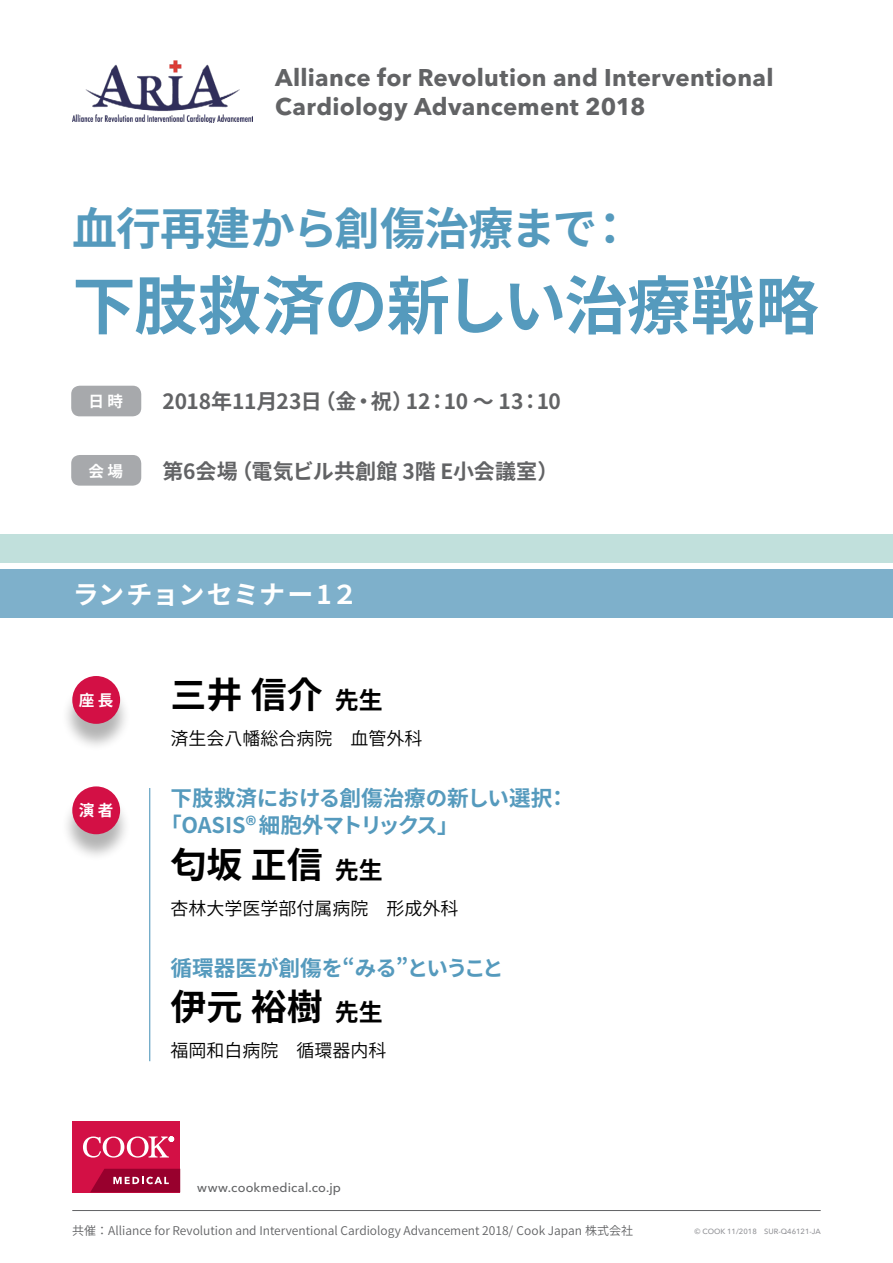
<style>
.page{position:relative;width:893px;height:1263px;background:#fff}
.page>*{position:absolute;margin:0;border:0;box-sizing:border-box;transform-origin:0 0}
.Lead{font:700 63.6px "Noto Sans CJ Kjp";letter-spacing:-.015em;color:#559abd}
.Lead-2{font:700 45px "Noto Sans CJ Kjp";letter-spacing:-.02em;color:#559abd}
.人名{font:700 36px "Noto Sans CJ Kjp";color:#000}
.TXT-SUBBHEAD-DEMI-25{font:700 25.95px "Noto Sans CJ Kjp";letter-spacing:.01em;color:#fff}
.学会名_サブタイトル{font:700 24px/28.8px "Avenir Next LT Pro";letter-spacing:.01em;color:#626365}
.演題_青{font:700 21.6px/27px "Noto Sans CJ Kjp";letter-spacing:-.01em;color:#559abd}
.会場名{font:700 21px "Noto Sans CJ Kjp";letter-spacing:-.005em;color:#626365}
.勤務先{font:600 18px "Noto Sans CJ Kjp";color:#000}
.座長__演者__日時__会場{font:700 15.6px "Noto Sans CJ Kjp";color:#fff}
.t1{font:500 12.75px "Avenir Next LT Pro";letter-spacing:.015em;color:#626365}
.協賛{font:600 12px "Noto Sans CJ Kjp";color:#626365}
.t2{font:500 7.5px "Avenir Next LT Pro";color:#939498}
.s1{font-size:24px}
</style>
<div class="page">
<hr style="left:72px;top:1210px;width:749px;height:1px;background:#626365">
<div style="left:72px;top:1121px;width:108px;height:71px;background:#d31045"></div>
<svg style="left:90px;top:1169px;width:90px;height:23px"></svg>
<svg style="left:83px;top:1136px;width:91px;height:21px"></svg>
<div style="left:0;top:569px;width:893px;height:49px;background:#7eb0cb"></div>
<div style="left:0;top:534px;width:893px;height:29px;background:#c1e0dc"></div>
<div style="left:61px;top:680px;width:70px;height:71px;background:#000;opacity:.3"></div>
<div style="left:72px;top:676px;width:48px;height:48px;background:#d31045;border-radius:50%"></div>
<hr style="left:149px;top:788px;width:1px;height:273px;background:#559abd">
<div style="left:61px;top:791px;width:70px;height:70px;background:#000;opacity:.3"></div>
<div style="left:72px;top:786px;width:48px;height:48px;background:#d31045;border-radius:50%"></div>
<img style="left:72px;top:60px;width:180px;height:62px">
<div style="left:71px;top:455px;width:70px;height:31px;background:#a7a9ac;border-radius:9px"></div>
<div style="left:71px;top:386px;width:70px;height:30px;background:#a7a9ac;border-radius:9px"></div>
<p class="学会名_サブタイトル" style="left:275px;top:63px;width:500px">Alliance for Revolution and Interventional<br>Cardiology Advancement 2018</p>
<p class="Lead-2" style="left:72px;top:203px;width:562px">血行再建から創傷治療まで：</p>
<p class="Lead" style="left:72px;top:270px;width:748px">下肢救済の新しい治療戦略</p>
<p class="座長__演者__日時__会場" style="left:88px;top:393px;width:36px">日 時</p>
<p class="会場名" style="left:163px;top:390px;width:400px">2018年11月23日（金・祝）12：10 〜 13：10</p>
<p class="座長__演者__日時__会場" style="left:88px;top:462px;width:36px">会 場</p>
<p class="会場名" style="left:163px;top:459px;width:397px">第6会場（電気ビル共創館 3階 E小会議室）</p>
<p class="TXT-SUBBHEAD-DEMI-25" style="left:73px;top:580px;width:287px">ランチョンセミナー1２</p>
<p class="座長__演者__日時__会場" style="left:79px;top:691px;width:36px">座 長</p>
<p class="座長__演者__日時__会場" style="left:79px;top:802px;width:36px">演 者</p>
<p class="人名" style="left:171px;top:674px;width:214px">三井 信介 <span class="s1">先生</span></p>
<p class="勤務先" style="left:171px;top:728px;width:253px">済生会八幡総合病院　血管外科</p>
<p class="演題_青" style="left:160px;top:785px;width:410px;text-indent:10px">下肢救済における創傷治療の新しい選択：「OASIS®細胞外マトリックス」</p>
<p class="人名" style="left:171px;top:844px;width:214px">匂坂 正信 <span class="s1">先生</span></p>
<p class="勤務先" style="left:171px;top:898px;width:289px">杏林大学医学部付属病院　形成外科</p>
<p class="演題_青" style="left:171px;top:955px;width:335px">循環器医が創傷を“みる”ということ</p>
<p class="人名" style="left:171px;top:986px;width:214px">伊元 裕樹 <span class="s1">先生</span></p>
<p class="勤務先" style="left:171px;top:1041px;width:217px">福岡和白病院　循環器内科</p>
<p class="t1" style="left:197px;top:1180px;width:145px">www.cookmedical.co.jp</p>
<p class="協賛" style="left:72px;top:1224px;width:562px">共催：Alliance for Revolution and Interventional Cardiology Advancement 2018/ Cook Japan 株式会社</p>
<p class="t2" style="left:695px;top:1227px;width:128px">© COOK 11/2018 SUR-Q46121-JA</p>
</div>
